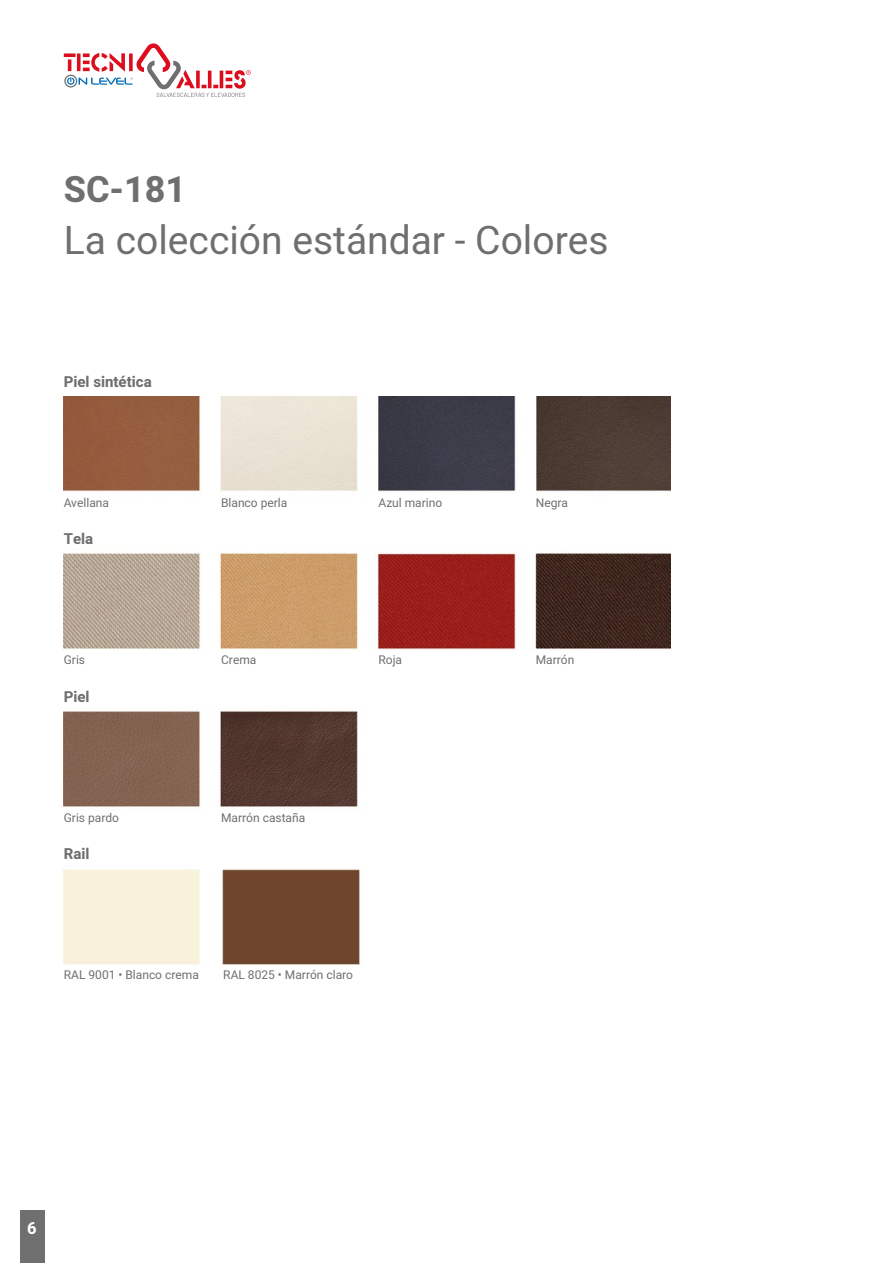
<style>
.page{position:relative;width:893px;height:1263px;background:#fff}
.page>*{position:absolute;margin:0;border:0;box-sizing:border-box;transform-origin:0 0}
.t1{font:39px "Heebo";color:#706f6f}
.t2{font:700 36px "Heebo";color:#706f6f}
.t3{font:700 16.5px "Heebo";color:#fff}
.t4{font:700 15px "Heebo";color:#706f6f}
.t5{font:12px "Heebo";color:#706f6f}
</style>
<div class="page">
<div style="left:20px;top:1210px;width:25px;height:53px;background:#706f6f"></div>
<svg style="left:64px;top:43px;width:187px;height:54px"></svg>
<img style="left:64px;top:397px;width:606px;height:567px">
<h2 class="t2" style="left:64px;top:164px;width:124px">SC-181</h2>
<h1 class="t1" style="left:64px;top:213px;width:546px">La colección estándar - Colores</h1>
<p class="t4" style="left:64px;top:371px;width:89px">Piel sintética</p>
<p class="t5" style="left:64px;top:494px;width:47px">Avellana</p>
<p class="t5" style="left:221px;top:494px;width:68px">Blanco perla</p>
<p class="t5" style="left:378px;top:494px;width:65px">Azul marino</p>
<p class="t5" style="left:536px;top:494px;width:34px">Negra</p>
<p class="t4" style="left:64px;top:528px;width:31px">Tela</p>
<p class="t5" style="left:64px;top:652px;width:23px">Gris</p>
<p class="t4" style="left:64px;top:686px;width:27px">Piel</p>
<p class="t5" style="left:64px;top:809px;width:57px">Gris pardo</p>
<p class="t4" style="left:64px;top:843px;width:27px">Rail</p>
<p class="t5" style="left:221px;top:652px;width:37px">Crema</p>
<p class="t5" style="left:221px;top:809px;width:86px">Marrón castaña</p>
<p class="t5" style="left:378px;top:652px;width:25px">Roja</p>
<p class="t5" style="left:64px;top:967px;width:137px">RAL 9001 • Blanco crema</p>
<p class="t5" style="left:223px;top:967px;width:131px">RAL 8025 • Marrón claro</p>
<p class="t5" style="left:536px;top:652px;width:40px">Marrón</p>
<h3 class="t3" style="left:27px;top:1217px;width:11px">6</h3>
</div>
